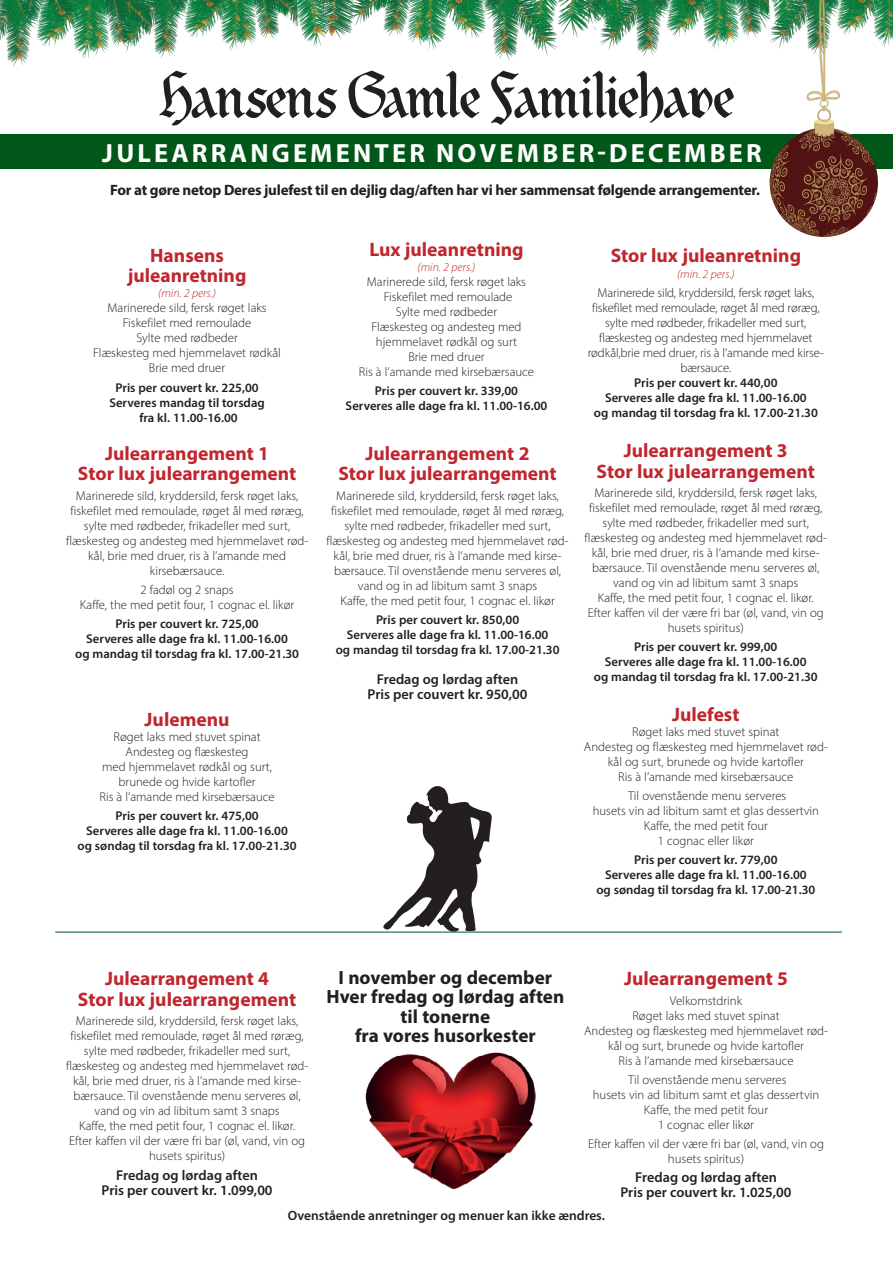
<style>
.page{position:relative;width:893px;height:1263px;background:#fff}
.page>*{position:absolute;margin:0;border:0;box-sizing:border-box;transform-origin:0 0}
.t1{font:700 26.4px "Myriad Pro";letter-spacing:.12em;color:#fff}
.t2{font:700 19.5px/20.7px "Myriad Pro";color:#c0262d;text-align:center}
.t3{font:700 19.2px/19.2px "Myriad Pro";color:#231f20;text-align:center}
.t4{font:700 15px "Myriad Pro";letter-spacing:-.015em;color:#231f20}
.t5{font:600 14.25px/15px "Myriad Pro";color:#231f20;text-align:center}
.t6{font:600 13.5px "Myriad Pro";color:#231f20}
.t7{font:300 12.75px/15px "Myriad Pro";color:#231f20;text-align:center}
.t8{font:600 12.75px/15px "Myriad Pro";color:#231f20;text-align:center}
.t9{font:italic 300 12px "Myriad Pro";color:#c0262d}
</style>
<div class="page">
<div style="left:0;top:135px;width:893px;height:34px;background:#01561a"></div>
<svg style="left:381px;top:786px;width:111px;height:146px"></svg>
<img style="left:365px;top:1052px;width:171px;height:138px">
<svg style="left:769px;top:135px;width:109px;height:102px"></svg>
<img style="left:0;top:0;width:893px;height:135px">
<hr style="left:55px;top:932px;width:787px;height:1px;background:#01561a">
<h1 class="t1" style="left:102px;top:136px;width:661px">JULEARRANGEMENTER NOVEMBER-DECEMBER</h1>
<p class="t4" style="left:110px;top:180px;width:651px">For at gøre netop Deres julefest til en dejlig dag/aften har vi her sammensat følgende arrangementer.</p>
<h2 class="t2" style="left:128px;top:244px;width:120px">Hansens juleanretning</h2>
<p class="t9" style="left:158px;top:286px;width:59px">(min. 2 pers.)</p>
<p class="t7" style="left:93px;top:300px;width:189px">Marinerede sild, fersk røget laks<br>Fiskefilet med remoulade<br>Sylte med rødbeder<br>Flæskesteg med hjemmelavet rødkål<br>Brie med druer</p>
<p class="t8" style="left:109px;top:379px;width:157px">Pris per couvert kr. 225,00<br>Serveres mandag til torsdag fra kl. 11.00-16.00</p>
<h2 class="t2" style="left:78px;top:442px;width:220px">Julearrangement 1<br>Stor lux julearrangement</h2>
<p class="t7" style="left:66px;top:488px;width:244px">Marinerede sild, kryddersild, fersk røget laks, fiskefilet med remoulade, røget ål med røræg, sylte med rødbeder, frikadeller med surt, flæskesteg og andesteg med hjemmelavet rød&shy;kål, brie med druer, ris à l’amande med kirsebærsauce.</p>
<p class="t7" style="left:80px;top:582px;width:216px">2 fadøl og 2 snaps<br>Kaffe, the med petit four, 1 cognac el. likør</p>
<p class="t8" style="left:75px;top:616px;width:225px">Pris per couvert kr. 725,00<br>Serveres alle dage fra kl. 11.00-16.00<br>og mandag til torsdag fra kl. 17.00-21.30</p>
<h2 class="t2" style="left:145px;top:708px;width:86px">Julemenu</h2>
<p class="t7" style="left:100px;top:729px;width:177px">Røget laks med stuvet spinat<br>Andesteg og flæskesteg<br>med hjemmelavet rødkål og surt, brunede og hvide kartofler<br>Ris à l’amande med kirsebærsauce</p>
<p class="t8" style="left:78px;top:808px;width:221px">Pris per couvert kr. 475,00<br>Serveres alle dage fra kl. 11.00-16.00 og søndag til torsdag fra kl. 17.00-21.30</p>
<h2 class="t2" style="left:369px;top:239px;width:156px">Lux juleanretning</h2>
<p class="t9" style="left:418px;top:260px;width:59px">(min. 2 pers.)</p>
<p class="t7" style="left:359px;top:274px;width:177px">Marinerede sild, fersk røget laks<br>Fiskefilet med remoulade<br>Sylte med rødbeder<br>Flæskesteg og andesteg med hjemmelavet rødkål og surt<br>Brie med druer<br>Ris à l’amande med kirsebærsauce</p>
<p class="t8" style="left:346px;top:383px;width:203px">Pris per couvert kr. 339,00<br>Serveres alle dage fra kl. 11.00-16.00</p>
<h2 class="t2" style="left:338px;top:442px;width:220px">Julearrangement 2<br>Stor lux julearrangement</h2>
<p class="t7" style="left:326px;top:488px;width:244px">Marinerede sild, kryddersild, fersk røget laks, fiskefilet med remoulade, røget ål med røræg, sylte med rødbeder, frikadeller med surt, flæskesteg og andesteg med hjemmelavet rød&shy;kål, brie med druer, ris à l’amande med kirse&shy;bærsauce. Til ovenstående menu serveres øl, vand og in ad libitum samt 3 snaps<br>Kaffe, the med petit four, 1 cognac el. likør</p>
<p class="t8" style="left:336px;top:612px;width:225px">Pris per couvert kr. 850,00<br>Serveres alle dage fra kl. 11.00-16.00<br>og mandag til torsdag fra kl. 17.00-21.30</p>
<p class="t5" style="left:368px;top:671px;width:162px">Fredag og lørdag aften<br>Pris per couvert kr. 950,00</p>
<h2 class="t2" style="left:611px;top:244px;width:192px">Stor lux juleanretning</h2>
<p class="t9" style="left:677px;top:267px;width:59px">(min. 2 pers.)</p>
<p class="t7" style="left:588px;top:285px;width:238px">Marinerede sild, kryddersild, fersk røget laks, fiskefilet med remoulade, røget ål med røræg, sylte med rødbeder, frikadeller med surt, flæskesteg og andesteg med hjemmelavet rødkål,brie med druer, ris à l’amande med kirse&shy;bærsauce.</p>
<p class="t8" style="left:594px;top:375px;width:225px">Pris per couvert kr. 440,00<br>Serveres alle dage fra kl. 11.00-16.00<br>og mandag til torsdag fra kl. 17.00-21.30</p>
<h2 class="t2" style="left:597px;top:439px;width:220px">Julearrangement 3<br>Stor lux julearrangement</h2>
<p class="t7" style="left:585px;top:485px;width:244px">Marinerede sild, kryddersild, fersk røget laks, fiskefilet med remoulade, røget ål med røræg, sylte med rødbeder, frikadeller med surt, flæskesteg og andesteg med hjemmelavet rød&shy;kål, brie med druer, ris à l’amande med kirse&shy;bærsauce. Til ovenstående menu serveres øl, vand og vin ad libitum samt 3 snaps<br>Kaffe, the med petit four, 1 cognac el. likør.<br>Efter kaffen vil der være fri bar (øl, vand, vin og husets spiritus)</p>
<p class="t8" style="left:594px;top:639px;width:225px">Pris per couvert kr. 999,00<br>Serveres alle dage fra kl. 11.00-16.00<br>og mandag til torsdag fra kl. 17.00-21.30</p>
<h2 class="t2" style="left:672px;top:703px;width:69px">Julefest</h2>
<p class="t7" style="left:584px;top:724px;width:245px">Røget laks med stuvet spinat<br>Andesteg og flæskesteg med hjemmelavet rød&shy;kål og surt, brunede og hvide kartofler<br>Ris à l’amande med kirsebærsauce</p>
<p class="t7" style="left:593px;top:788px;width:228px">Til ovenstående menu serveres<br>husets vin ad libitum samt et glas dessertvin<br>Kaffe, the med petit four<br>1 cognac eller likør</p>
<p class="t8" style="left:596px;top:852px;width:221px">Pris per couvert kr. 779,00<br>Serveres alle dage fra kl. 11.00-16.00 og søndag til torsdag fra kl. 17.00-21.30</p>
<h2 class="t2" style="left:78px;top:968px;width:220px">Julearrangement 4<br>Stor lux julearrangement</h2>
<p class="t7" style="left:66px;top:1013px;width:244px">Marinerede sild, kryddersild, fersk røget laks, fiskefilet med remoulade, røget ål med røræg, sylte med rødbeder, frikadeller med surt, flæskesteg og andesteg med hjemmelavet rød&shy;kål, brie med druer, ris à l’amande med kirse&shy;bærsauce. Til ovenstående menu serveres øl, vand og vin ad libitum samt 3 snaps<br>Kaffe, the med petit four, 1 cognac el. likør.<br>Efter kaffen vil der være fri bar (øl, vand, vin og husets spiritus)</p>
<p class="t5" style="left:102px;top:1167px;width:173px">Fredag og lørdag aften<br>Pris per couvert kr. 1.099,00</p>
<h3 class="t3" style="left:326px;top:967px;width:239px">I november og december<br>Hver fredag og lørdag aften til tonerne<br>fra vores husorkester</h3>
<h2 class="t2" style="left:624px;top:968px;width:166px">Julearrangement 5</h2>
<p class="t7" style="left:584px;top:993px;width:245px">Velkomstdrink<br>Røget laks med stuvet spinat<br>Andesteg og flæskesteg med hjemmelavet rød&shy;kål og surt, brunede og hvide kartofler<br>Ris à l’amande med kirsebærsauce</p>
<p class="t7" style="left:593px;top:1072px;width:228px">Til ovenstående menu serveres<br>husets vin ad libitum samt et glas dessertvin<br>Kaffe, the med petit four<br>1 cognac eller likør</p>
<p class="t7" style="left:588px;top:1136px;width:237px">Efter kaffen vil der være fri bar (øl, vand, vin og husets spiritus)</p>
<p class="t5" style="left:620px;top:1170px;width:173px">Fredag og lørdag aften<br>Pris per couvert kr. 1.025,00</p>
<p class="t6" style="left:288px;top:1207px;width:319px">Ovenstående anretninger og menuer kan ikke ændres.</p>
</div>
